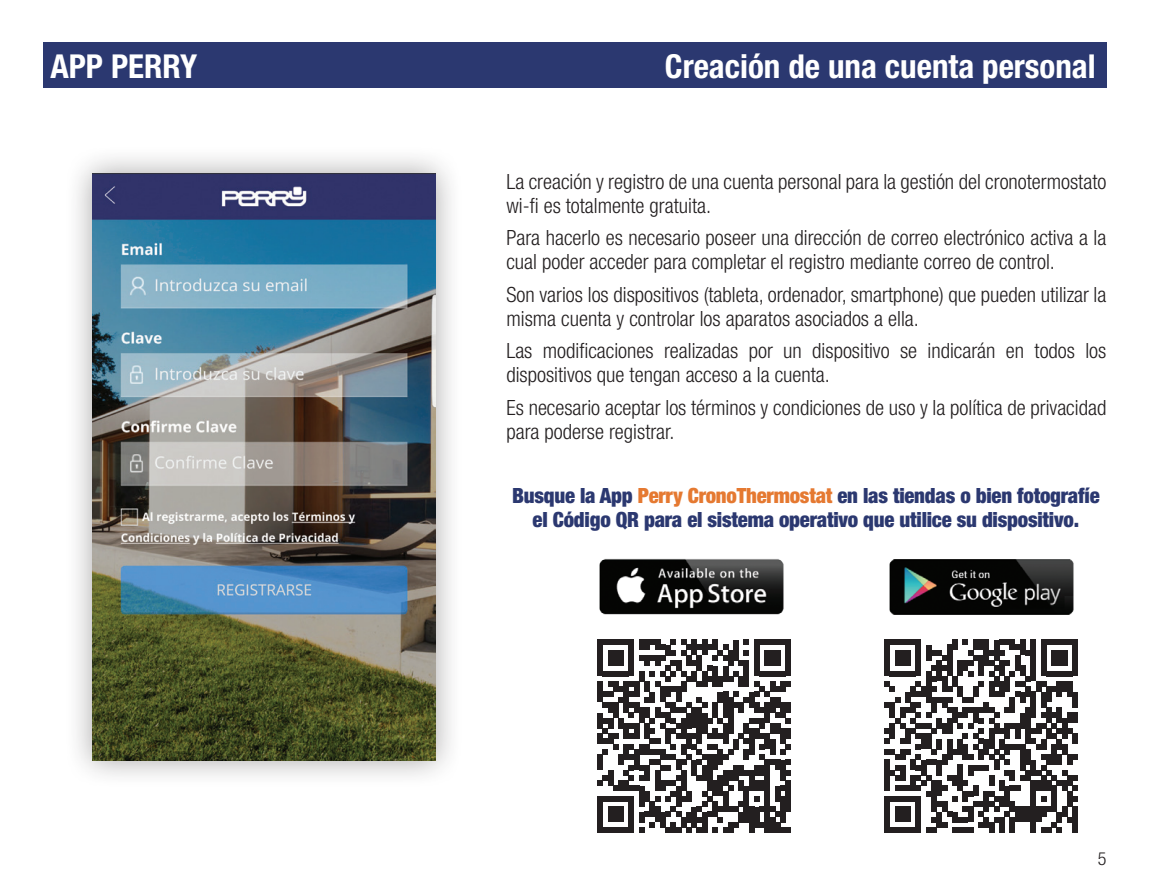
<style>
.page{position:relative;width:1149px;height:893px;background:#fff}
.page>*{position:absolute;margin:0;border:0;box-sizing:border-box;transform-origin:0 0}
.t1{font:700 condensed 33px "Helvetica Neue";color:#fff}
.t2{font:300 condensed 21px/24px "Helvetica Neue";color:#231f20}
.t3{font:900 condensed 21px/24px "Helvetica Neue";letter-spacing:-.01em;color:#2b3870;text-align:center}
.t4{font:300 condensed 18px "Helvetica Neue";color:#231f20}
.s1{color:#e57931}
</style>
<div class="page">
<div style="left:43px;top:43px;width:1063px;height:45px;background:#2b3870"></div>
<div style="left:64px;top:145px;width:400px;height:644px;background:#231f20;opacity:.4"></div>
<img style="left:93px;top:173px;width:342px;height:587px">
<img style="left:599px;top:558px;width:185px;height:57px">
<img style="left:889px;top:559px;width:185px;height:56px">
<svg style="left:597px;top:640px;width:193px;height:193px"></svg>
<svg style="left:884px;top:640px;width:193px;height:193px"></svg>
<div style="left:1072px;top:807px;width:5px;height:26px;background:#231f20"></div>
<p class="t1" style="left:50px;top:47px;width:148px">APP PERRY</p>
<p class="t1" style="left:664px;top:47px;width:432px">Creación de una cuenta personal</p>
<p class="t2" style="left:506px;top:169px;width:601px">La creación y registro de una cuenta personal para la gestión del cronotermostato wi-fi es totalmente gratuita.</p>
<p class="t2" style="left:506px;top:226px;width:601px">Para hacerlo es necesario poseer una dirección de correo electrónico activa a la cual poder acceder para completar el registro mediante correo de control.</p>
<p class="t2" style="left:506px;top:282px;width:601px">Son varios los dispositivos (tableta, ordenador, smartphone) que pueden utilizar la misma cuenta y controlar los aparatos asociados a ella.</p>
<p class="t2" style="left:506px;top:339px;width:601px">Las modificaciones realizadas por un dispositivo se indicarán en todos los dispositivos que tengan acceso a la cuenta.</p>
<p class="t2" style="left:506px;top:395px;width:601px">Es necesario aceptar los términos y condiciones de uso y la política de privacidad para poderse registrar.</p>
<p class="t3" style="left:512px;top:484px;width:589px">Busque la App <span class="s1">Perry CronoThermostat</span> en las tiendas o bien fotografíe el Código QR para el sistema operativo que utilice su dispositivo.</p>
<p class="t4" style="left:1097px;top:848px;width:10px">5</p>
</div>
